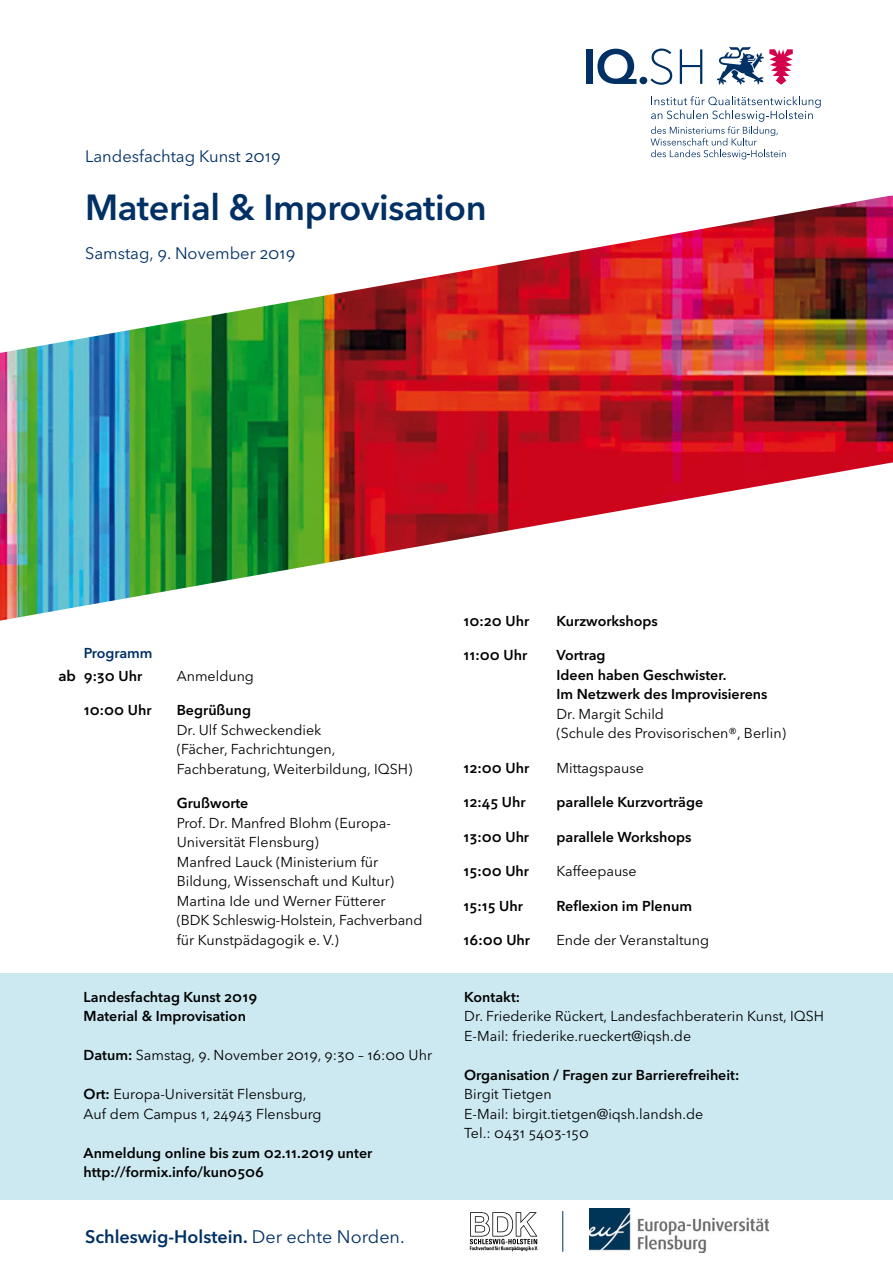
<style>
.page{position:relative;width:893px;height:1263px;background:#fff}
.page>*{position:absolute;margin:0;border:0;box-sizing:border-box;transform-origin:0 0}
.t1{font:600 36px "Avenir Next LT Pro";letter-spacing:-.01em;color:#003064}
.t2{font:600 18px "Avenir Next LT Pro";color:#003064}
.t3{font:16.5px "Avenir Next LT Pro";color:#003064}
.t4{font:600 14.85px "Avenir Next LT Pro";color:#000}
.t5{font:14.25px/19.5px "Avenir Next LT Pro";color:#000}
.t6{font:600 14.25px/19.5px "Avenir Next LT Pro";color:#000}
.t7{font:600 14.25px "Avenir Next LT Pro";color:#003064}
.s1{font-weight:600}
.s2{font-weight:400}
</style>
<div class="page">
<img style="left:0;top:353px;width:893px;height:268px">
<svg style="left:0;top:46px;width:893px;height:307px"></svg>
<div style="left:0;top:974px;width:893px;height:289px;background:#cce9f2"></div>
<div style="left:0;top:1201px;width:893px;height:62px;background:#fff"></div>
<svg style="left:889px;top:46px;width:4px;height:150px"></svg>
<svg style="left:650px;top:48px;width:22px;height:37px"></svg>
<svg style="left:680px;top:49px;width:22px;height:35px"></svg>
<svg style="left:717px;top:47px;width:76px;height:38px"></svg>
<div style="left:587px;top:50px;width:6px;height:34px;background:#003064"></div>
<svg style="left:597px;top:49px;width:39px;height:35px"></svg>
<div style="left:639px;top:77px;width:8px;height:7px;background:#003064;border-radius:50%"></div>
<svg style="left:651px;top:96px;width:170px;height:63px"></svg>
<svg style="left:470px;top:1212px;width:68px;height:39px"></svg>
<img style="left:589px;top:1209px;width:179px;height:44px">
<hr style="left:562px;top:1211px;width:1px;height:41px;background:#003064">
<p class="t3" style="left:85px;top:147px;width:197px">Landesfachtag Kunst 2019</p>
<h1 class="t1" style="left:85px;top:185px;width:403px">Material &amp; Improvisation</h1>
<p class="t3" style="left:85px;top:244px;width:212px">Samstag, 9. November 2019</p>
<p class="t4" style="left:58px;top:667px;width:19px">ab</p>
<p class="t7" style="left:84px;top:644px;width:70px">Programm</p>
<p class="t6" style="left:84px;top:666px;width:60px">9:30 Uhr</p>
<p class="t5" style="left:177px;top:666px;width:79px">Anmeldung</p>
<p class="t6" style="left:84px;top:700px;width:69px">10:00 Uhr</p>
<p class="t6" style="left:177px;top:700px;width:76px">Begrüßung</p>
<p class="t5" style="left:177px;top:720px;width:237px">Dr. Ulf Schweckendiek<br>(Fächer, Fachrichtungen,<br>Fachberatung, Weiterbildung, IQSH)</p>
<p class="t6" style="left:177px;top:793px;width:73px">Grußworte</p>
<p class="t5" style="left:177px;top:813px;width:247px">Prof. Dr. Manfred Blohm (Europa-<br>Universität Flensburg)<br>Manfred Lauck (Ministerium für<br>Bildung, Wissenschaft und Kultur)<br>Martina Ide und Werner Fütterer<br>(BDK Schleswig-Holstein, Fachverband für Kunstpädagogik e. V.)</p>
<p class="t6" style="left:84px;top:987px;width:175px">Landesfachtag Kunst 2019<br>Material &amp; Improvisation</p>
<p class="t5" style="left:84px;top:1045px;width:350px"><span class="s1">Datum:</span> Samstag, 9. November 2019, 9:30 – 16:00 Uhr</p>
<p class="t5" style="left:84px;top:1084px;width:239px"><span class="s1">Ort:</span> Europa-Universität Flensburg,<br>Auf dem Campus 1, 24943 Flensburg</p>
<p class="t6" style="left:84px;top:1143px;width:290px">Anmeldung online bis zum 02.11.2019 unter http://formix.info/kun0506</p>
<p class="t2" style="left:85px;top:1226px;width:321px">Schleswig-Holstein. <span class="s2">Der echte Norden.</span></p>
<p class="t6" style="left:463px;top:611px;width:67px">10:20 Uhr</p>
<p class="t6" style="left:556px;top:611px;width:103px">Kurzworkshops</p>
<p class="t6" style="left:463px;top:646px;width:65px">11:00 Uhr</p>
<p class="t6" style="left:556px;top:646px;width:213px">Vortrag<br>Ideen haben Geschwister.<br>Im Netzwerk des Improvisierens</p>
<p class="t5" style="left:556px;top:704px;width:231px">Dr. Margit Schild<br>(Schule des Provisorischen®, Berlin)</p>
<p class="t6" style="left:463px;top:758px;width:67px">12:00 Uhr</p>
<p class="t5" style="left:556px;top:758px;width:89px">Mittagspause</p>
<p class="t6" style="left:463px;top:793px;width:64px">12:45 Uhr</p>
<p class="t6" style="left:556px;top:793px;width:148px">parallele Kurzvorträge</p>
<p class="t6" style="left:463px;top:827px;width:67px">13:00 Uhr</p>
<p class="t6" style="left:556px;top:827px;width:136px">parallele Workshops</p>
<p class="t6" style="left:463px;top:862px;width:67px">15:00 Uhr</p>
<p class="t5" style="left:556px;top:862px;width:82px">Kaffeepause</p>
<p class="t6" style="left:463px;top:896px;width:61px">15:15 Uhr</p>
<p class="t6" style="left:556px;top:896px;width:137px">Reflexion im Plenum</p>
<p class="t6" style="left:463px;top:931px;width:68px">16:00 Uhr</p>
<p class="t5" style="left:556px;top:931px;width:154px">Ende der Veranstaltung</p>
<p class="t6" style="left:464px;top:987px;width:57px">Kontakt:</p>
<p class="t5" style="left:464px;top:1006px;width:361px">Dr. Friederike Rückert, Landesfachberaterin Kunst, IQSH<br>E-Mail: friederike.rueckert@iqsh.de</p>
<p class="t6" style="left:464px;top:1065px;width:277px">Organisation / Fragen zur Barrierefreiheit:</p>
<p class="t5" style="left:464px;top:1084px;width:241px">Birgit Tietgen<br>E-Mail: birgit.tietgen@iqsh.landsh.de<br>Tel.: 0431 5403-150</p>
</div>
